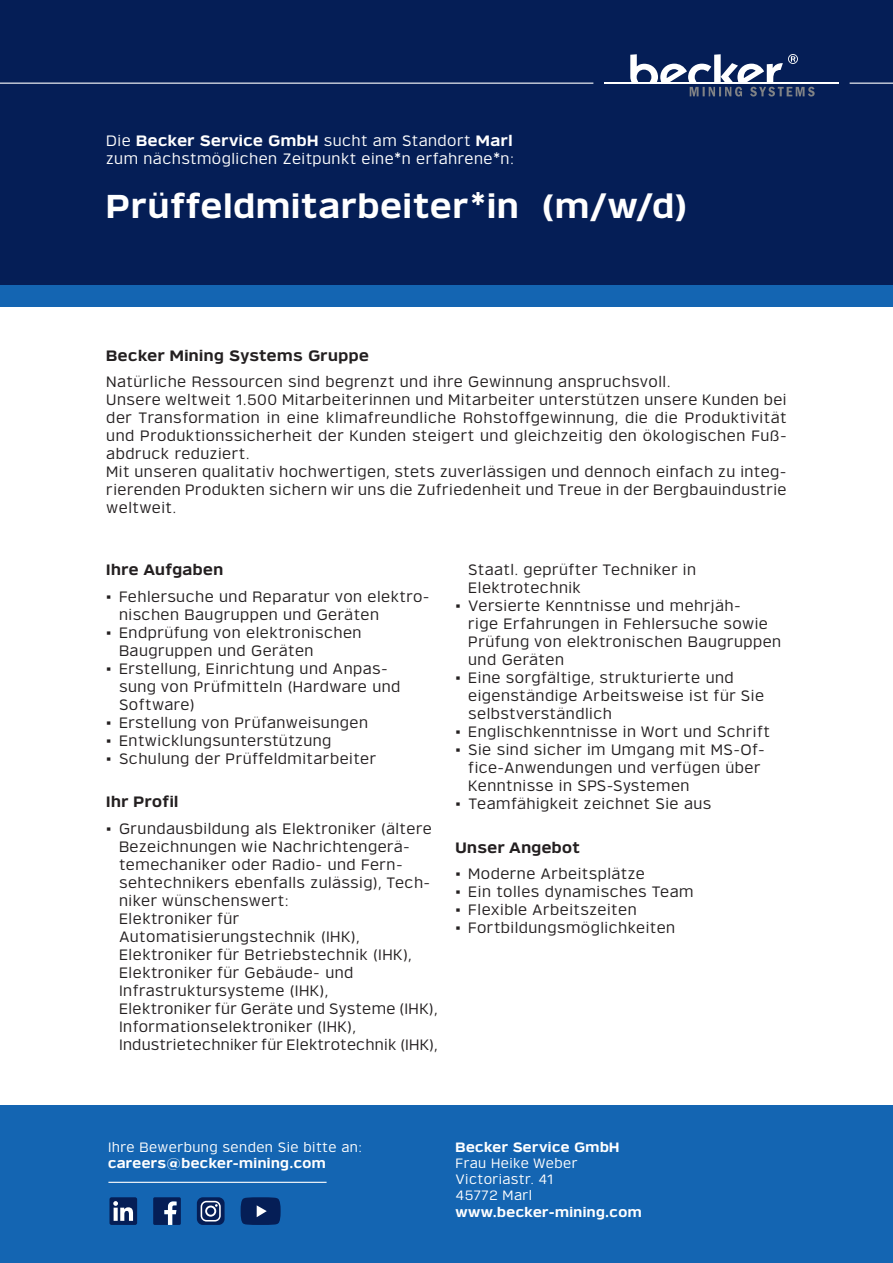
<style>
.page{position:relative;width:893px;height:1263px;background:#fff}
.page>*{position:absolute;margin:0;border:0;box-sizing:border-box;transform-origin:0 0}
.t1{font:700 33px "Verbatim";letter-spacing:.03em;color:#fff}
.t2{font:15px/18px "Verbatim";letter-spacing:.03em;color:#231f20}
.t3{font:15px/18px "Verbatim";letter-spacing:.03em;color:#fff}
.t4{font:700 15px "Verbatim";letter-spacing:.03em;color:#231f20}
.t5{font:13.5px/16.2px "Verbatim";letter-spacing:.03em;color:#fff}
.t6{font:700 13.5px "Verbatim";letter-spacing:.03em;color:#fff}
.s1{font-weight:700}
.s2{font-family:"Franklin Gothic"}
</style>
<div class="page">
<div style="left:0;top:1106px;width:893px;height:157px;background:#1465b2"></div>
<svg style="left:153px;top:1197px;width:28px;height:28px"></svg>
<svg style="left:241px;top:1197px;width:40px;height:28px"></svg>
<svg style="left:197px;top:1197px;width:28px;height:28px"></svg>
<svg style="left:201px;top:1201px;width:20px;height:20px"></svg>
<div style="left:109px;top:1197px;width:28px;height:28px;background:#051e56;border-radius:2px"></div>
<svg style="left:113px;top:1201px;width:20px;height:20px"></svg>
<hr style="left:108px;top:1182px;width:219px;height:1px;background:#fff">
<div style="left:0;top:0;width:893px;height:306px;background:#051e56"></div>
<hr style="left:0;top:83px;width:593px;height:1px;background:#fff">
<hr style="left:850px;top:83px;width:43px;height:1px;background:#fff">
<hr style="left:604px;top:83px;width:235px;height:1px;background:#fff">
<svg style="left:630px;top:54px;width:185px;height:43px"></svg>
<div style="left:0;top:285px;width:893px;height:21px;background:#1465b2"></div>
<p class="t3" style="left:106px;top:132px;width:409px">Die <span class="s1">Becker Service GmbH</span> sucht am Standort <span class="s1">Marl </span>zum nächstmöglichen Zeitpunkt eine*n erfahrene*n:</p>
<h1 class="t1" style="left:106px;top:186px;width:582px">Prüffeldmitarbeiter*in (m/w/d)</h1>
<p class="t4" style="left:106px;top:346px;width:264px">Becker Mining Systems Gruppe</p>
<p class="t2" style="left:106px;top:373px;width:682px">Natürliche Ressourcen sind begrenzt und ihre Gewinnung anspruchsvoll.<br>Unsere weltweit 1.500 Mitarbeiterinnen und Mitarbeiter unterstützen unsere Kunden bei der Transformation in eine klimafreundliche Rohstoffgewinnung, die die Produktivität und Produktionssicherheit der Kunden steigert und gleichzeitig den ökologischen Fuß&shy;abdruck reduziert.<br>Mit unseren qualitativ hochwertigen, stets zuverlässigen und dennoch einfach zu integ&shy;rierenden Produkten sichern wir uns die Zufriedenheit und Treue in der Bergbauindustrie weltweit.</p>
<p class="t4" style="left:106px;top:560px;width:118px">Ihre Aufgaben</p>
<p class="t2" style="left:119px;top:587px;width:312px;text-indent:-13px"><span class="s2">▪</span> Fehlersuche und Reparatur von elektro&shy;nischen Baugruppen und Geräten</p>
<p class="t2" style="left:119px;top:623px;width:244px;text-indent:-13px"><span class="s2">▪</span> Endprüfung von elektronischen<br>Baugruppen und Geräten</p>
<p class="t2" style="left:119px;top:659px;width:283px;text-indent:-13px"><span class="s2">▪</span> Erstellung, Einrichtung und Anpas&shy;sung von Prüfmitteln (Hardware und<br>Software)</p>
<p class="t2" style="left:106px;top:713px;width:263px"><span class="s2">▪</span> Erstellung von Prüfanweisungen</p>
<p class="t2" style="left:106px;top:731px;width:227px"><span class="s2">▪</span> Entwicklungsunterstützung</p>
<p class="t2" style="left:106px;top:749px;width:272px"><span class="s2">▪</span> Schulung der Prüffeldmitarbeiter</p>
<p class="t4" style="left:106px;top:793px;width:74px">Ihr Profil</p>
<p class="t2" style="left:119px;top:819px;width:321px;text-indent:-13px"><span class="s2">▪</span> Grundausbildung als Elektroniker (ältere Bezeichnungen wie Nachrichtengerä&shy;temechaniker oder Radio- und Fern&shy;sehtechnikers ebenfalls zulässig), Tech&shy;niker wünschenswert:<br>Elektroniker für Automatisierungstechnik (IHK), Elektroniker für Betriebstechnik (IHK), Elektroniker für Gebäude- und Infrastruktursysteme (IHK),<br>Elektroniker für Geräte und Systeme (IHK), Informationselektroniker (IHK), Industrietechniker für Elektrotechnik (IHK),</p>
<p class="t2" style="left:468px;top:561px;width:229px">Staatl. geprüfter Techniker in<br>Elektrotechnik</p>
<p class="t2" style="left:468px;top:597px;width:314px;text-indent:-13px"><span class="s2">▪</span> Versierte Kenntnisse und mehrjäh-<br>rige Erfahrungen in Fehlersuche sowie<br>Prüfung von elektronischen Baugruppen und Geräten</p>
<p class="t2" style="left:468px;top:669px;width:297px;text-indent:-13px"><span class="s2">▪</span> Eine sorgfältige, strukturierte und eigenständige Arbeitsweise ist für Sie selbstverständlich</p>
<p class="t2" style="left:455px;top:723px;width:316px"><span class="s2">▪</span> Englischkenntnisse in Wort und Schrift</p>
<p class="t2" style="left:468px;top:741px;width:298px;text-indent:-13px"><span class="s2">▪</span> Sie sind sicher im Umgang mit MS-Of&shy;fice-Anwendungen und verfügen über<br>Kenntnisse in SPS-Systemen</p>
<p class="t2" style="left:455px;top:795px;width:257px"><span class="s2">▪</span> Teamfähigkeit zeichnet Sie aus</p>
<p class="t4" style="left:455px;top:838px;width:126px">Unser Angebot</p>
<p class="t2" style="left:455px;top:865px;width:191px"><span class="s2">▪</span> Moderne Arbeitsplätze</p>
<p class="t2" style="left:455px;top:883px;width:240px"><span class="s2">▪</span> Ein tolles dynamisches Team</p>
<p class="t2" style="left:455px;top:901px;width:183px"><span class="s2">▪</span> Flexible Arbeitszeiten</p>
<p class="t2" style="left:455px;top:919px;width:221px"><span class="s2">▪</span> Fortbildungsmöglichkeiten</p>
<p class="t5" style="left:108px;top:1139px;width:256px">Ihre Bewerbung senden Sie bitte an:</p>
<p class="t6" style="left:108px;top:1155px;width:219px">careers@becker-mining.com</p>
<p class="t6" style="left:455px;top:1139px;width:165px">Becker Service GmbH</p>
<p class="t5" style="left:455px;top:1155px;width:124px">Frau Heike Weber<br>Victoriastr. 41<br>45772 Marl</p>
<p class="t6" style="left:455px;top:1203px;width:188px">www.becker-mining.com</p>
</div>
